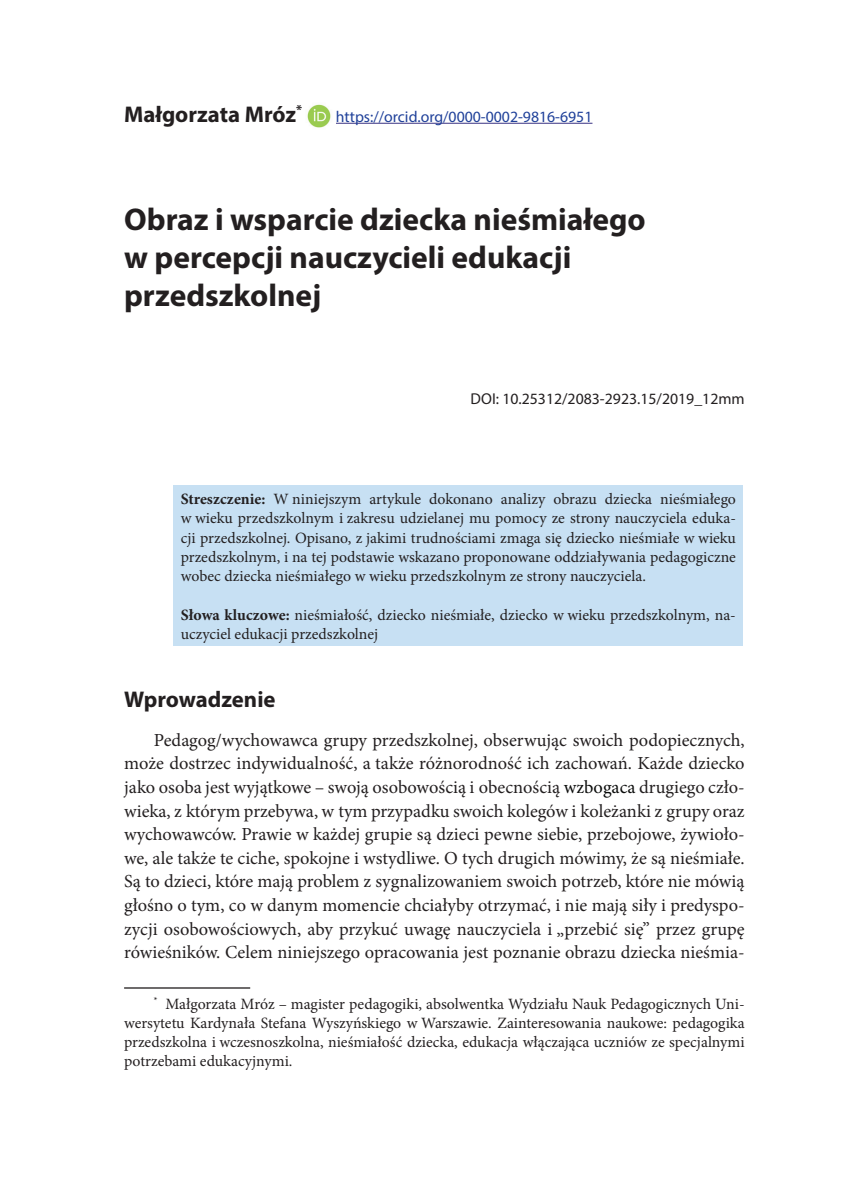
<style>
.page{position:relative;width:844px;height:1191px;background:#fff}
.page>*{position:absolute;margin:0;border:0;box-sizing:border-box;transform-origin:0 0}
.t1{font:700 31.5px/37.8px "Myriad Pro";color:#231f20}
.t2{font:700 22.75px "Myriad Pro";color:#231f20}
.t3{font:18.38px/23.6px "Minion Pro";color:#231f20;text-align:justify}
.t4{font:15.75px/19.2px "Minion Pro";color:#231f20;text-align:justify}
.t5{font:15.75px "Myriad Pro";color:#20419a}
.t6{font:15.75px "Myriad Pro";color:#231f20}
.s1{font-weight:700}
.s2{color:#0b0c0b}
</style>
<div class="page">
<hr style="left:336px;top:123px;width:256px;height:1px;background:#393283">
<img style="left:307px;top:104px;width:24px;height:24px">
<div style="left:174px;top:485px;width:568px;height:161px;background:#c7e0f3"></div>
<hr style="left:124px;top:987px;width:126px;height:1px;background:#231f20">
<h2 class="t2" style="left:124px;top:99px;width:180px">Małgorzata Mróz<sup>*</sup></h2>
<p class="t5" style="left:336px;top:107px;width:258px">https://orcid.org/0000-0002-9816-6951</p>
<h1 class="t1" style="left:124px;top:200px;width:523px">Obraz i wsparcie dziecka nieśmiałego w percepcji nauczycieli edukacji przedszkolnej</h1>
<p class="t6" style="left:470px;top:389px;width:275px">DOI: 10.25312/2083-2923.15/2019_12mm</p>
<p class="t4" style="left:181px;top:489px;width:556px"><span class="s1">Streszczenie:</span> W niniejszym artykule dokonano analizy obrazu dziecka nieśmiałego w wieku przedszkolnym i zakresu udzielanej mu pomocy ze strony nauczyciela eduka&shy;cji przedszkolnej. Opisano, z jakimi trudnościami zmaga się dziecko nieśmiałe w wieku przedszkolnym, i na tej podstawie wskazano proponowane oddziaływania pedagogiczne wobec dziecka nieśmiałego w wieku przedszkolnym ze strony nauczyciela.</p>
<p class="t4" style="left:181px;top:605px;width:556px"><span class="s1">Słowa kluczowe:</span> nieśmiałość, dziecko nieśmiałe, dziecko w wieku przedszkolnym, na&shy;uczyciel edukacji przedszkolnej</p>
<h2 class="t2" style="left:124px;top:684px;width:153px">Wprowadzenie</h2>
<p class="t3" style="left:124px;top:728px;width:622px;text-indent:30px">Pedagog/wychowawca grupy przedszkolnej, obserwując swoich podopiecznych, może dostrzec indywidualność, a także różnorodność ich zachowań. Każde dziecko jako osoba jest wyjątkowe – swoją osobowością i obecnością <span class="s2">wzbogaca</span> drugiego czło&shy;wieka, z którym przebywa, w tym przypadku swoich kolegów i koleżanki z grupy oraz wychowawców. Prawie w każdej grupie są dzieci pewne siebie, przebojowe, żywioło&shy;we, ale także te ciche, spokojne i wstydliwe. O tych drugich mówimy, że są nieśmiałe.<br>Są to dzieci, które mają problem z sygnalizowaniem swoich potrzeb, które nie mówią głośno o tym, co w danym momencie chciałyby otrzymać, i nie mają siły i predyspo&shy;zycji osobowościowych, aby przykuć uwagę nauczyciela i „przebić się” przez grupę rówieśników. Celem niniejszego opracowania jest poznanie obrazu dziecka nieśmia-</p>
<p class="t4" style="left:124px;top:994px;width:622px;text-indent:30px"><sup>*</sup> Małgorzata Mróz – magister pedagogiki, absolwentka Wydziału Nauk Pedagogicznych Uni&shy;wersytetu Kardynała Stefana Wyszyńskiego w Warszawie. Zainteresowania naukowe: pedagogika przedszkolna i wczesnoszkolna, nieśmiałość dziecka, edukacja włączająca uczniów ze specjalnymi potrzebami edukacyjnymi.</p>
</div>
